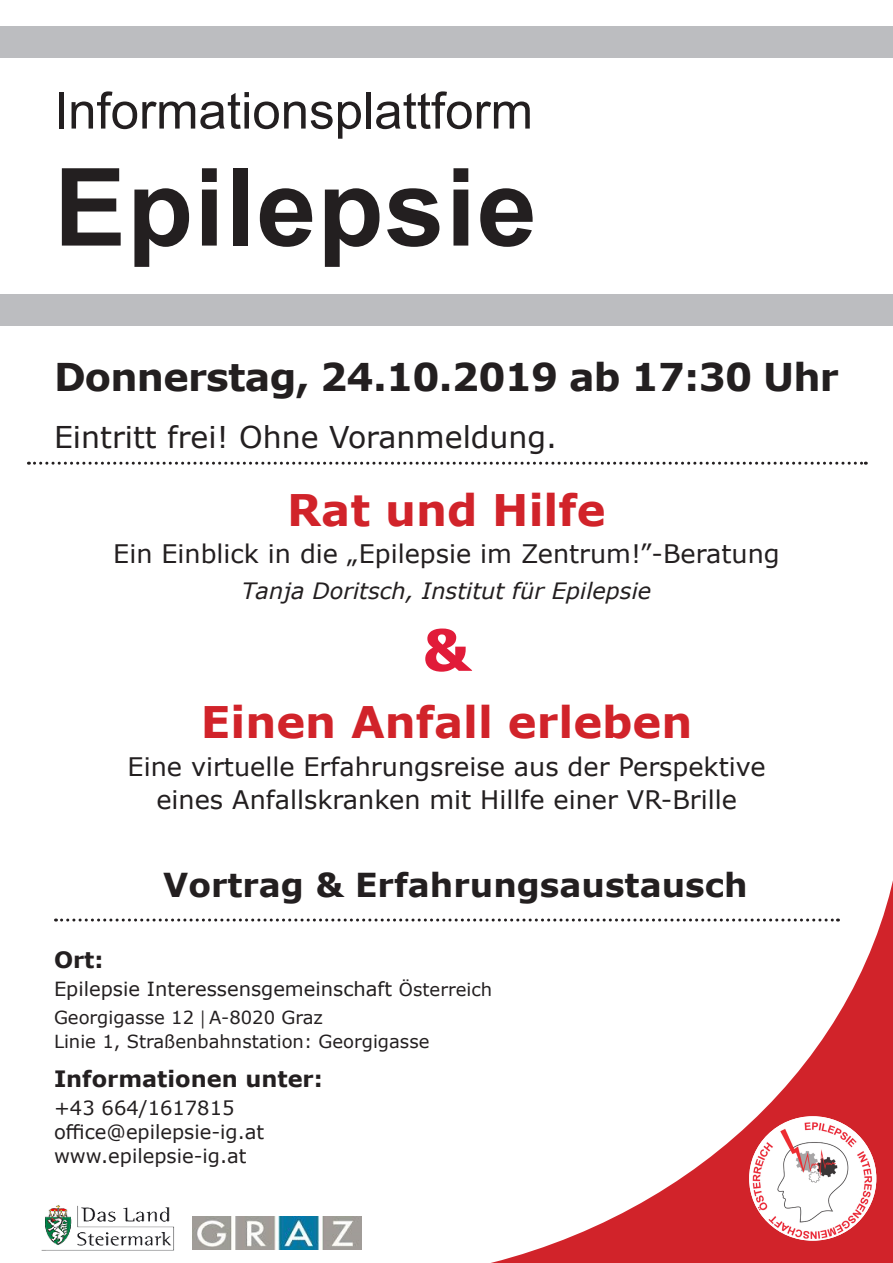
<style>
.page{position:relative;width:893px;height:1263px;background:#fff}
.page>*{position:absolute;margin:0;border:0;box-sizing:border-box;transform-origin:0 0}
.t1{font:700 108px "Arial";letter-spacing:.01em;color:#231f20}
.Absatzformat_3{font:700 57px "Verdana";color:#e11b39}
.t2{font:51px "Arial";color:#231f20}
.t3{font:700 43.5px "Verdana";color:#d1232a}
.t4{font:700 38.25px "Verdana";letter-spacing:-.02em;color:#231f20}
.t5{font:700 33px "Verdana";color:#231f20}
.t6{font:30px "Verdana";color:#231f20}
.t7{font:25.5px/33px "Verdana";color:#231f20;text-align:center}
.t8{font:italic 22.5px "Verdana";color:#231f20}
.t9{font:700 22.5px "Verdana";color:#231f20}
.t10{font:19.5px "Verdana";color:#231f20}
.t11{font:18px "Verdana";color:#231f20}
.s1{font-size:18px}
.s2{font-family:"Minion Pro"}
</style>
<div class="page">
<img style="left:41px;top:1205px;width:133px;height:46px">
<img style="left:192px;top:1216px;width:169px;height:33px">
<div style="left:0;top:294px;width:893px;height:31px;background:#bcbdc0"></div>
<div style="left:0;top:26px;width:893px;height:31px;background:#bcbdc0"></div>
<svg style="left:449px;top:880px;width:444px;height:383px"></svg>
<img style="left:749px;top:1116px;width:127px;height:124px">
<svg style="left:28px;top:462px;width:838px;height:3px"></svg>
<svg style="left:56px;top:918px;width:782px;height:3px"></svg>
<p class="t2" style="left:54px;top:76px;width:480px">Informationsplattform</p>
<p class="t1" style="left:54px;top:131px;width:484px">Epilepsie</p>
<p class="t4" style="left:54px;top:350px;width:786px">Donnerstag, 24.10.2019 ab 17:30 Uhr</p>
<p class="t6" style="left:54px;top:416px;width:505px">Eintritt frei! Ohne Voranmeldung.</p>
<p class="t3" style="left:287px;top:479px;width:320px">Rat und Hilfe</p>
<p class="t7" style="left:113px;top:537px;width:668px">Ein Einblick in die „Epilepsie im Zentrum!”-Beratung</p>
<p class="t8" style="left:242px;top:575px;width:411px">Tanja Doritsch, Institut für Epilepsie</p>
<p class="Absatzformat_3" style="left:422px;top:610px;width:51px">&amp;</p>
<p class="t3" style="left:201px;top:692px;width:493px">Einen Anfall erleben</p>
<p class="t7" style="left:128px;top:749px;width:640px">Eine virtuelle Erfahrungsreise aus der Perspektive eines Anfallskranken mit Hillfe einer VR-Brille</p>
<p class="t5" style="left:163px;top:862px;width:586px">Vortrag &amp; Erfahrungsaustausch</p>
<p class="t9" style="left:54px;top:943px;width:51px">Ort:</p>
<p class="t10" style="left:54px;top:976px;width:440px">Epilepsie Interessensgemeinschaft <span class="s1">Österreich</span></p>
<p class="t11" style="left:54px;top:1005px;width:271px">Georgigasse 12 <span class="s2">|</span> A-8020 Graz</p>
<p class="t11" style="left:54px;top:1029px;width:377px">Linie 1, Straßenbahnstation: Georgigasse</p>
<p class="t9" style="left:54px;top:1062px;width:270px">Informationen unter:</p>
<p class="t10" style="left:54px;top:1095px;width:182px">+43 664/1617815</p>
<p class="t10" style="left:54px;top:1119px;width:212px">office@epilepsie-ig.at</p>
<p class="t10" style="left:54px;top:1143px;width:194px">www.epilepsie-ig.at</p>
</div>
